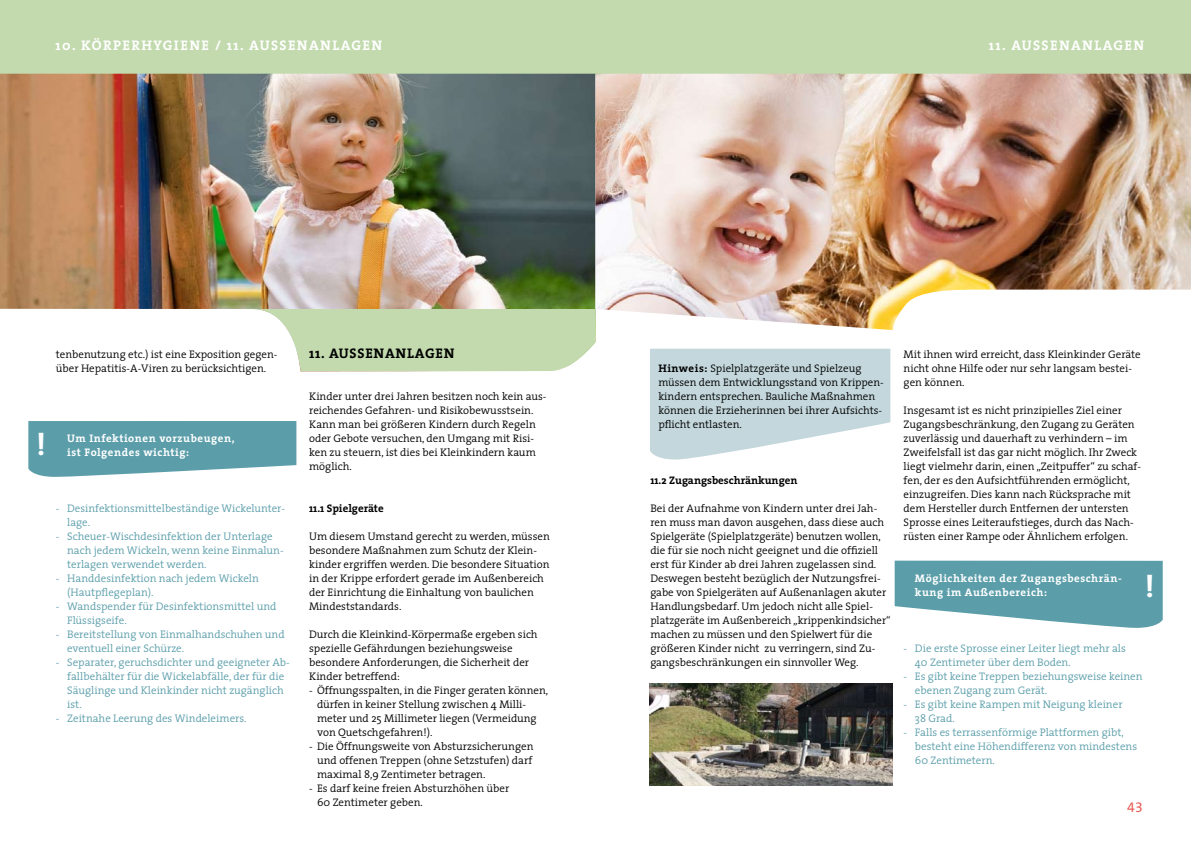
<style>
.page{position:relative;width:1191px;height:842px;background:#fff}
.page>*{position:absolute;margin:0;border:0;box-sizing:border-box;transform-origin:0 0}
.t1{font:700 31px "The Serif";color:#fff}
.t2{font:700 14px "The Serif";letter-spacing:.1em;color:#fff}
.t3{font:700 14px "The Serif";letter-spacing:.055em;color:#000}
.t4{font:14px "The Sans Expert";color:#e95c55}
.t5{font:300 11px/14px "The Serif";color:#000}
.t6{font:300 11px/14px "The Serif";color:#5b9eaa}
.t7{font:700 11px/14px "The Serif";letter-spacing:.05em;color:#fff}
.t8{font:700 11px "The Serif";color:#000}
.s1{font-weight:700}
</style>
<div class="page">
<svg style="left:650px;top:349px;width:240px;height:111px;background:#cbdce1"></svg>
<div style="left:0;top:0;width:1191px;height:74px;background:#c2daad"></div>
<svg style="left:28px;top:421px;width:268px;height:56px;background:#6aa7b2"></svg>
<img style="left:0;top:74px;width:595px;height:235px">
<svg style="left:254px;top:309px;width:341px;height:62px;background:#c9deb7"></svg>
<img style="left:650px;top:684px;width:242px;height:102px">
<img style="left:595px;top:74px;width:596px;height:256px">
<svg style="left:894px;top:561px;width:268px;height:67px;background:#73acb6"></svg>
<p class="t2" style="left:56px;top:34px;width:328px">10. Körperhygiene / 11. AuSSenanlagen</p>
<p class="t2" style="left:989px;top:34px;width:157px">11. AuSSenanlagen</p>
<p class="t5" style="left:56px;top:347px;width:223px">tenbenutzung etc.) ist eine Exposition gegen&shy;über Hepatitis-A-Viren zu berücksichtigen.</p>
<h1 class="t1" style="left:37px;top:419px;width:11px">!</h1>
<p class="t7" style="left:67px;top:431px;width:169px;text-indent:-11px">Um Infektionen vorzubeugen, ist Folgendes wichtig:</p>
<p class="t6" style="left:67px;top:501px;width:219px;text-indent:-11px">- Desinfektionsmittelbeständige Wickelunter&shy;lage.</p>
<p class="t6" style="left:67px;top:529px;width:218px;text-indent:-11px">- Scheuer-Wischdesinfektion der Unterlage nach jedem Wickeln, wenn keine Einmalun&shy;terlagen verwendet werden.</p>
<p class="t6" style="left:67px;top:571px;width:193px;text-indent:-11px">- Handdesinfektion nach jedem Wickeln (Hautpflegeplan).</p>
<p class="t6" style="left:67px;top:599px;width:211px;text-indent:-11px">- Wandspender für Desinfektionsmittel und<br>Flüssigseife.</p>
<p class="t6" style="left:67px;top:627px;width:219px;text-indent:-11px">- Bereitstellung von Einmalhandschuhen und eventuell einer Schürze.</p>
<p class="t6" style="left:67px;top:655px;width:224px;text-indent:-11px">- Separater, geruchsdichter und geeigneter Ab&shy;fallbehälter für die Wickelabfälle, der für die Säuglinge und Kleinkinder nicht zugänglich ist.</p>
<p class="t6" style="left:56px;top:711px;width:192px">- Zeitnahe Leerung des Windeleimers.</p>
<p class="t3" style="left:309px;top:342px;width:147px">11. AuSSenanlagen</p>
<p class="t5" style="left:309px;top:389px;width:239px">Kinder unter drei Jahren besitzen noch kein aus&shy;reichendes Gefahren- und Risikobewusstsein.<br>Kann man bei größeren Kindern durch Regeln oder Gebote versuchen, den Umgang mit Risi&shy;ken zu steuern, ist dies bei Kleinkindern kaum möglich.</p>
<p class="t8" style="left:309px;top:499px;width:76px">11.1 Spielgeräte</p>
<p class="t5" style="left:309px;top:529px;width:242px">Um diesem Umstand gerecht zu werden, müssen besondere Maßnahmen zum Schutz der Klein&shy;kinder ergriffen werden. Die besondere Situation in der Krippe erfordert gerade im Außenbereich der Einrichtung die Einhaltung von baulichen Mindeststandards.</p>
<p class="t5" style="left:309px;top:627px;width:230px">Durch die Kleinkind-Körpermaße ergeben sich spezielle Gefährdungen beziehungsweise besondere Anforderungen, die Sicherheit der Kinder betreffend:</p>
<p class="t5" style="left:317px;top:683px;width:233px;text-indent:-8px">- Öffnungsspalten, in die Finger geraten können, dürfen in keiner Stellung zwischen 4 Milli&shy;meter und 25 Millimeter liegen (Vermeidung von Quetschgefahren!).</p>
<p class="t5" style="left:317px;top:739px;width:218px;text-align:justify;text-indent:-8px">- Die Öffnungsweite von Absturzsicherungen und offenen Treppen (ohne Setzstufen) darf maximal 8,9 Zentimeter betragen.</p>
<p class="t5" style="left:317px;top:781px;width:194px;text-indent:-8px">- Es darf keine freien Absturzhöhen über<br>60 Zentimeter geben.</p>
<p class="t5" style="left:658px;top:361px;width:227px"><span class="s1">Hinweis:</span> Spielplatzgeräte und Spielzeug müssen dem Entwicklungsstand von Krippen&shy;kindern entsprechen. Bauliche Maßnahmen können die Erzieherinnen bei ihrer Aufsichts&shy;pflicht entlasten.</p>
<p class="t8" style="left:650px;top:471px;width:149px">11.2 Zugangsbeschränkungen</p>
<p class="t5" style="left:650px;top:501px;width:242px">Bei der Aufnahme von Kindern unter drei Jah&shy;ren muss man davon ausgehen, dass diese auch Spielgeräte (Spielplatzgeräte) benutzen wollen, die für sie noch nicht geeignet und die offiziell erst für Kinder ab drei Jahren zugelassen sind.<br>Deswegen besteht bezüglich der Nutzungsfrei&shy;gabe von Spielgeräten auf Außenanlagen akuter Handlungsbedarf. Um jedoch nicht alle Spiel&shy;platzgeräte im Außenbereich „krippenkindsicher“ machen zu müssen und den Spielwert für die größeren Kinder nicht zu verringern, sind Zu&shy;gangsbeschränkungen ein sinnvoller Weg.</p>
<p class="t5" style="left:903px;top:347px;width:239px">Mit ihnen wird erreicht, dass Kleinkinder Geräte nicht ohne Hilfe oder nur sehr langsam bestei&shy;gen können.</p>
<p class="t5" style="left:903px;top:403px;width:239px">Insgesamt ist es nicht prinzipielles Ziel einer Zugangsbeschränkung, den Zugang zu Geräten zuverlässig und dauerhaft zu verhindern – im Zweifelsfall ist das gar nicht möglich. Ihr Zweck liegt vielmehr darin, einen „Zeitpuffer“ zu schaf&shy;fen, der es den Aufsichtführenden ermöglicht, einzugreifen. Dies kann nach Rücksprache mit dem Hersteller durch Entfernen der untersten Sprosse eines Leiteraufstieges, durch das Nach&shy;rüsten einer Rampe oder Ähnlichem erfolgen.</p>
<p class="t7" style="left:915px;top:571px;width:208px;text-indent:-11px">Möglichkeiten der Zugangsbeschrän&shy;kung im Außenbereich:</p>
<p class="t6" style="left:915px;top:641px;width:212px;text-indent:-11px">- Die erste Sprosse einer Leiter liegt mehr als<br>40 Zentimeter über dem Boden.</p>
<p class="t6" style="left:915px;top:669px;width:229px;text-indent:-11px">- Es gibt keine Treppen beziehungsweise keinen ebenen Zugang zum Gerät.</p>
<p class="t6" style="left:915px;top:697px;width:209px;text-indent:-11px">- Es gibt keine Rampen mit Neigung kleiner<br>38 Grad.</p>
<p class="t6" style="left:915px;top:725px;width:224px;text-indent:-11px">- Falls es terrassenförmige Plattformen gibt, besteht eine Höhendifferenz von mindestens<br>60 Zentimetern.</p>
<p class="t4" style="left:1127px;top:795px;width:17px">43</p>
</div>
